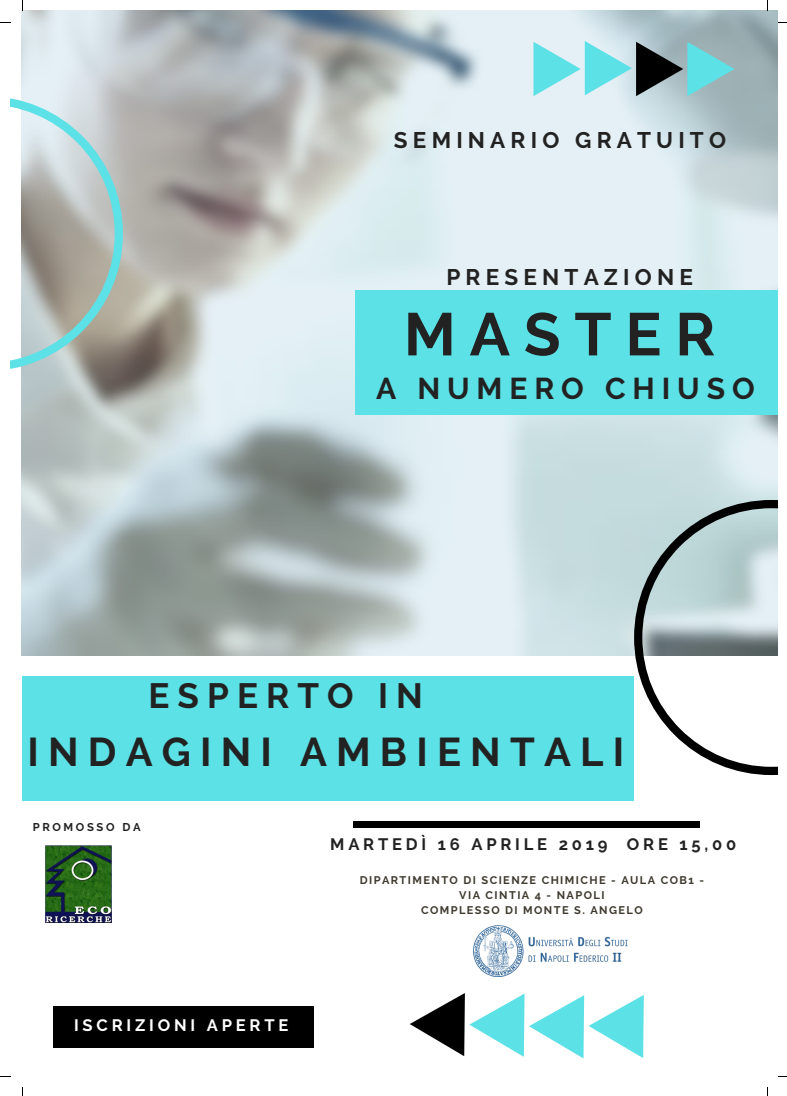
<style>
.page{position:relative;width:787px;height:1096px;background:#fff}
.page>*{position:absolute;margin:0;border:0;box-sizing:border-box;transform-origin:0 0}
.t1{font:700 60px "Raleway";letter-spacing:.23em;color:#222}
.t2{font:700 40px "Raleway";letter-spacing:.23em;color:#222}
.t3{font:700 35px "Raleway";letter-spacing:.23em;color:#222}
.t4{font:700 30px "Raleway";letter-spacing:.23em;color:#222}
.t5{font:700 22.5px "Raleway";letter-spacing:.23em;color:#222}
.t6{font:700 16.5px "Raleway";letter-spacing:.23em;color:#222}
.t7{font:700 16.5px "Raleway";letter-spacing:.23em;color:#fff}
.t8{font:700 11.25px "Raleway";letter-spacing:.23em;color:#222}
.t9{font:700 11px/15px "Raleway";letter-spacing:.13em;color:#3e3a2f;text-align:center}
</style>
<div class="page">
<img style="left:22px;top:10px;width:756px;height:646px">
<div style="left:54px;top:1005px;width:260px;height:42px;background:#000"></div>
<svg style="left:533px;top:41px;width:201px;height:55px"></svg>
<svg style="left:410px;top:993px;width:234px;height:65px"></svg>
<div style="left:353px;top:821px;width:347px;height:6px;background:#000"></div>
<svg style="left:10px;top:96px;width:113px;height:275px"></svg>
<svg style="left:634px;top:500px;width:144px;height:275px"></svg>
<div style="left:355px;top:290px;width:423px;height:125px;background:#5ce1e6"></div>
<img style="left:473px;top:925px;width:154px;height:51px">
<img style="left:45px;top:845px;width:66px;height:77px">
<div style="left:22px;top:675px;width:611px;height:125px;background:#5ce1e6"></div>
<h3 class="t5" style="left:394px;top:126px;width:334px">SEMINARIO GRATUITO</h3>
<h3 class="t5" style="left:446px;top:264px;width:248px">PRESENTAZIONE</h3>
<h1 class="t1" style="left:404px;top:299px;width:313px">MASTER</h1>
<h3 class="t4" style="left:376px;top:370px;width:380px">A NUMERO CHIUSO</h3>
<h3 class="t3" style="left:148px;top:675px;width:276px">ESPERTO IN</h3>
<h2 class="t2" style="left:28px;top:728px;width:598px">INDAGINI AMBIENTALI</h2>
<p class="t8" style="left:33px;top:820px;width:109px">PROMOSSO DA</p>
<h3 class="t7" style="left:74px;top:1015px;width:216px">ISCRIZIONI APERTE</h3>
<h3 class="t6" style="left:330px;top:834px;width:408px">MARTEDÌ 16 APRILE 2019 ORE 15,00</h3>
<p class="t9" style="left:360px;top:872px;width:346px">DIPARTIMENTO DI SCIENZE CHIMICHE - AULA COB1 -<br>VIA CINTIA 4 - NAPOLI<br>COMPLESSO DI MONTE S. ANGELO</p>
</div>
